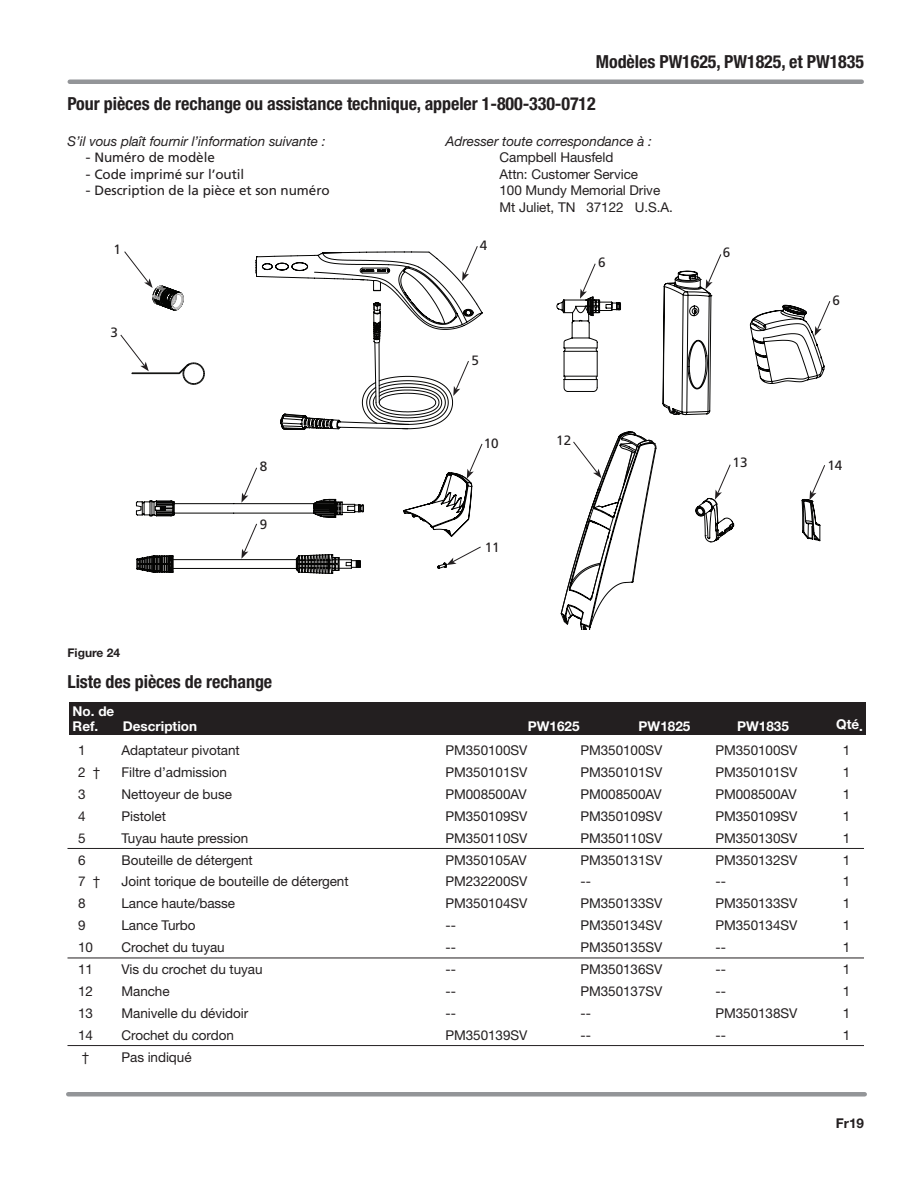
<style>
.page{position:relative;width:918px;height:1188px;background:#fff}
.page>*{position:absolute;margin:0;border:0;box-sizing:border-box;transform-origin:0 0}
.t1{font:700 condensed 18px "Helvetica Neue";letter-spacing:-.005em;color:#231f20}
.t2{font:13.5px/16.5px "Helvetica Neue";letter-spacing:-.005em;color:#231f20}
.t3{font:13.5px "Frutiger";letter-spacing:-.005em;color:#231f20}
.t4{font:italic 13.5px "Helvetica Neue";letter-spacing:-.005em;color:#231f20}
.t5{font:700 13.5px/15px "Helvetica Neue";color:#fff}
.t6{font:700 13.5px "Helvetica Neue";color:#231f20}
.t7{font:700 12px "Helvetica Neue";color:#231f20}
.s1{font-family:"Helvetica Neue"}
</style>
<div class="page">
<hr style="left:70px;top:80px;width:792px;height:4px;background:#939598">
<div style="left:68px;top:1092px;width:797px;height:5px;background:#939598"></div>
<div style="left:69px;top:702px;width:796px;height:33px;background:#231f20"></div>
<svg style="left:556px;top:295px;width:265px;height:247px"></svg>
<svg style="left:561px;top:271px;width:151px;height:160px"></svg>
<svg style="left:580px;top:263px;width:41px;height:125px"></svg>
<svg style="left:706px;top:254px;width:16px;height:35px"></svg>
<svg style="left:815px;top:300px;width:16px;height:36px"></svg>
<svg style="left:120px;top:246px;width:363px;height:328px"></svg>
<svg style="left:561px;top:431px;width:173px;height:198px"></svg>
<svg style="left:809px;top:464px;width:16px;height:36px"></svg>
<hr style="left:68px;top:848px;width:796px;height:1px;background:#231f20">
<hr style="left:68px;top:958px;width:796px;height:1px;background:#231f20">
<hr style="left:68px;top:1045px;width:796px;height:1px;background:#231f20">
<h1 class="t1" style="left:596px;top:51px;width:270px">Modèles PW1625, PW1825, et PW1835</h1>
<h1 class="t1" style="left:68px;top:93px;width:530px">Pour pièces de rechange ou assistance technique, appeler 1-800-330-0712</h1>
<p class="t4" style="left:68px;top:133px;width:260px">S’il vous plaît fournir l’information suivante :</p>
<p class="t4" style="left:446px;top:133px;width:208px">Adresser toute correspondance à :</p>
<p class="t3" style="left:86px;top:150px;width:131px"><span class="s1">-</span> Numéro de modèle</p>
<p class="t2" style="left:500px;top:149px;width:115px">Campbell Hausfeld</p>
<p class="t3" style="left:86px;top:166px;width:160px"><span class="s1">-</span> Code imprimé sur l’outil</p>
<p class="t2" style="left:500px;top:166px;width:140px">Attn: Customer Service</p>
<p class="t3" style="left:86px;top:183px;width:246px"><span class="s1">-</span> Description de la pièce et son numéro</p>
<p class="t2" style="left:500px;top:182px;width:175px">100 Mundy Memorial Drive<br>Mt Juliet, TN 37122 U.S.A.</p>
<p class="t3" style="left:114px;top:242px;width:9px">1</p>
<p class="t3" style="left:110px;top:324px;width:9px">3</p>
<p class="t7" style="left:68px;top:646px;width:54px">Figure 24</p>
<p class="t3" style="left:260px;top:458px;width:9px">8</p>
<p class="t3" style="left:260px;top:517px;width:9px">9</p>
<h1 class="t1" style="left:68px;top:670px;width:206px">Liste des pièces de rechange</h1>
<p class="t3" style="left:480px;top:238px;width:9px">4</p>
<p class="t3" style="left:471px;top:352px;width:9px">5</p>
<p class="t3" style="left:484px;top:435px;width:16px">10</p>
<p class="t3" style="left:485px;top:539px;width:16px">11</p>
<p class="t3" style="left:598px;top:254px;width:9px">6</p>
<p class="t3" style="left:556px;top:433px;width:16px">12</p>
<p class="t3" style="left:723px;top:245px;width:9px">6</p>
<p class="t3" style="left:832px;top:292px;width:9px">6</p>
<p class="t3" style="left:733px;top:455px;width:16px">13</p>
<p class="t3" style="left:827px;top:457px;width:16px">14</p>
<p class="t5" style="left:73px;top:703px;width:44px">No. de<br>Ref. D</p>
<p class="t5" style="left:133px;top:718px;width:66px">escription</p>
<p class="t5" style="left:528px;top:718px;width:53px">PW1625</p>
<p class="t5" style="left:639px;top:718px;width:53px">PW1825</p>
<p class="t5" style="left:737px;top:718px;width:53px">PW1835</p>
<p class="t5" style="left:836px;top:717px;width:28px">Qté.</p>
<p class="t2" style="left:78px;top:742px;width:9px">1</p>
<p class="t2" style="left:122px;top:742px;width:120px">Adaptateur pivotant</p>
<p class="t2" style="left:446px;top:742px;width:83px">PM350100SV</p>
<p class="t2" style="left:580px;top:742px;width:83px">PM350100SV</p>
<p class="t2" style="left:716px;top:742px;width:83px">PM350100SV</p>
<p class="t2" style="left:843px;top:742px;width:9px">1</p>
<p class="t2" style="left:78px;top:764px;width:24px">2 †</p>
<p class="t2" style="left:122px;top:764px;width:107px">Filtre d’admission</p>
<p class="t2" style="left:446px;top:764px;width:83px">PM350101SV</p>
<p class="t2" style="left:580px;top:764px;width:83px">PM350101SV</p>
<p class="t2" style="left:716px;top:764px;width:83px">PM350101SV</p>
<p class="t2" style="left:843px;top:764px;width:9px">1</p>
<p class="t2" style="left:78px;top:786px;width:9px">3</p>
<p class="t2" style="left:122px;top:786px;width:112px">Nettoyeur de buse</p>
<p class="t2" style="left:446px;top:786px;width:83px">PM008500AV</p>
<p class="t2" style="left:580px;top:786px;width:83px">PM008500AV</p>
<p class="t2" style="left:716px;top:786px;width:83px">PM008500AV</p>
<p class="t2" style="left:843px;top:786px;width:9px">1</p>
<p class="t2" style="left:78px;top:808px;width:9px">4</p>
<p class="t2" style="left:122px;top:808px;width:46px">Pistolet</p>
<p class="t2" style="left:446px;top:808px;width:83px">PM350109SV</p>
<p class="t2" style="left:580px;top:808px;width:83px">PM350109SV</p>
<p class="t2" style="left:716px;top:808px;width:83px">PM350109SV</p>
<p class="t2" style="left:843px;top:808px;width:9px">1</p>
<p class="t2" style="left:78px;top:829px;width:9px">5</p>
<p class="t2" style="left:122px;top:829px;width:128px">Tuyau haute pression</p>
<p class="t2" style="left:446px;top:829px;width:83px">PM350110SV</p>
<p class="t2" style="left:580px;top:829px;width:83px">PM350110SV</p>
<p class="t2" style="left:716px;top:829px;width:83px">PM350130SV</p>
<p class="t2" style="left:843px;top:829px;width:9px">1</p>
<p class="t2" style="left:78px;top:851px;width:9px">6</p>
<p class="t2" style="left:122px;top:851px;width:133px">Bouteille de détergent</p>
<p class="t2" style="left:446px;top:851px;width:83px">PM350105AV</p>
<p class="t2" style="left:580px;top:851px;width:83px">PM350131SV</p>
<p class="t2" style="left:716px;top:851px;width:83px">PM350132SV</p>
<p class="t2" style="left:843px;top:851px;width:9px">1</p>
<p class="t2" style="left:78px;top:873px;width:24px">7 †</p>
<p class="t2" style="left:122px;top:873px;width:229px">Joint torique de bouteille de détergent</p>
<p class="t2" style="left:446px;top:873px;width:83px">PM232200SV</p>
<p class="t2" style="left:580px;top:873px;width:12px">--</p>
<p class="t2" style="left:716px;top:873px;width:12px">--</p>
<p class="t2" style="left:843px;top:873px;width:9px">1</p>
<p class="t2" style="left:78px;top:895px;width:9px">8</p>
<p class="t2" style="left:122px;top:895px;width:115px">Lance haute/basse</p>
<p class="t2" style="left:446px;top:895px;width:83px">PM350104SV</p>
<p class="t2" style="left:580px;top:895px;width:83px">PM350133SV</p>
<p class="t2" style="left:716px;top:895px;width:83px">PM350133SV</p>
<p class="t2" style="left:843px;top:895px;width:9px">1</p>
<p class="t2" style="left:78px;top:917px;width:9px">9</p>
<p class="t2" style="left:122px;top:917px;width:76px">Lance Turbo</p>
<p class="t2" style="left:446px;top:917px;width:12px">--</p>
<p class="t2" style="left:580px;top:917px;width:83px">PM350134SV</p>
<p class="t2" style="left:716px;top:917px;width:83px">PM350134SV</p>
<p class="t2" style="left:843px;top:917px;width:9px">1</p>
<p class="t2" style="left:78px;top:939px;width:16px">10</p>
<p class="t2" style="left:122px;top:939px;width:105px">Crochet du tuyau</p>
<p class="t2" style="left:446px;top:939px;width:12px">--</p>
<p class="t2" style="left:580px;top:939px;width:83px">PM350135SV</p>
<p class="t2" style="left:716px;top:939px;width:12px">--</p>
<p class="t2" style="left:843px;top:939px;width:9px">1</p>
<p class="t2" style="left:78px;top:961px;width:16px">11</p>
<p class="t2" style="left:122px;top:961px;width:143px">Vis du crochet du tuyau</p>
<p class="t2" style="left:446px;top:961px;width:12px">--</p>
<p class="t2" style="left:580px;top:961px;width:83px">PM350136SV</p>
<p class="t2" style="left:716px;top:961px;width:12px">--</p>
<p class="t2" style="left:843px;top:961px;width:9px">1</p>
<p class="t2" style="left:78px;top:983px;width:16px">12</p>
<p class="t2" style="left:122px;top:983px;width:50px">Manche</p>
<p class="t2" style="left:446px;top:983px;width:12px">--</p>
<p class="t2" style="left:580px;top:983px;width:83px">PM350137SV</p>
<p class="t2" style="left:716px;top:983px;width:12px">--</p>
<p class="t2" style="left:843px;top:983px;width:9px">1</p>
<p class="t2" style="left:78px;top:1005px;width:16px">13</p>
<p class="t2" style="left:122px;top:1005px;width:128px">Manivelle du dévidoir</p>
<p class="t2" style="left:446px;top:1005px;width:12px">--</p>
<p class="t2" style="left:580px;top:1005px;width:12px">--</p>
<p class="t2" style="left:716px;top:1005px;width:83px">PM350138SV</p>
<p class="t2" style="left:843px;top:1005px;width:9px">1</p>
<p class="t2" style="left:78px;top:1027px;width:16px">14</p>
<p class="t2" style="left:122px;top:1027px;width:114px">Crochet du cordon</p>
<p class="t2" style="left:446px;top:1027px;width:83px">PM350139SV</p>
<p class="t2" style="left:580px;top:1027px;width:12px">--</p>
<p class="t2" style="left:716px;top:1027px;width:12px">--</p>
<p class="t2" style="left:843px;top:1027px;width:9px">1</p>
<p class="t2" style="left:82px;top:1048px;width:9px">†</p>
<p class="t2" style="left:122px;top:1048px;width:72px">Pas indiqué</p>
<p class="t6" style="left:836px;top:1115px;width:30px">Fr19</p>
</div>
